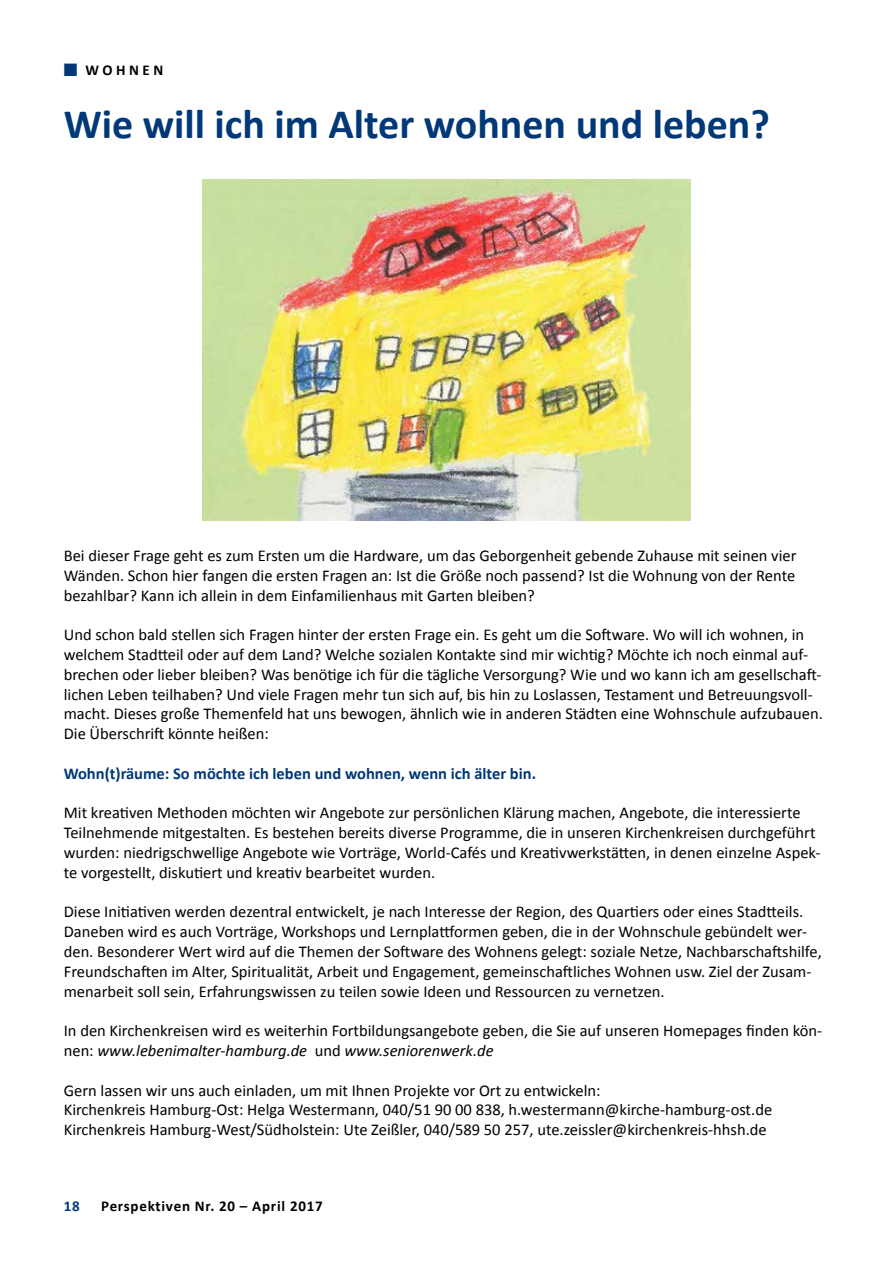
<style>
.page{position:relative;width:893px;height:1263px;background:#fff}
.page>*{position:absolute;margin:0;border:0;box-sizing:border-box;transform-origin:0 0}
.t1{font:700 42px "Calibri";color:#003878}
.t2{font:18px "Zapf Dingbats ITC";color:#003878}
.t3{font:16.5px/19.8px "Calibri";color:#000}
.t4{font:700 16.5px "Calibri";color:#003878}
.t5{font:700 15px "Calibri";letter-spacing:.05em;color:#000}
.t6{font:700 15px "Calibri";color:#003878}
.s1{font-style:italic}
</style>
<div class="page">
<img style="left:203px;top:180px;width:487px;height:341px">
<p class="t2" style="left:64px;top:62px;width:15px">■</p>
<p class="t5" style="left:85px;top:60px;width:80px">WOHNEN</p>
<h1 class="t1" style="left:64px;top:97px;width:708px">Wie will ich im Alter wohnen und leben?</h1>
<p class="t3" style="left:64px;top:546px;width:734px;text-align:justify">Bei dieser Frage geht es zum Ersten um die Hardware, um das Geborgenheit gebende Zuhause mit seinen vier Wänden. Schon hier fangen die ersten Fragen an: Ist die Größe noch passend? Ist die Wohnung von der Rente bezahlbar? Kann ich allein in dem Einfamilienhaus mit Garten bleiben?</p>
<p class="t3" style="left:64px;top:625px;width:761px">Und schon bald stellen sich Fragen hinter der ersten Frage ein. Es geht um die Software. Wo will ich wohnen, in welchem Stadtteil oder auf dem Land? Welche sozialen Kontakte sind mir wichtig? Möchte ich noch einmal auf&shy;brechen oder lieber bleiben? Was benötige ich für die tägliche Versorgung? Wie und wo kann ich am gesellschaft&shy;lichen Leben teilhaben? Und viele Fragen mehr tun sich auf, bis hin zu Loslassen, Testament und Betreuungsvoll&shy;macht. Dieses große Themenfeld hat uns bewogen, ähnlich wie in anderen Städten eine Wohnschule aufzubauen.<br>Die Überschrift könnte heißen:</p>
<p class="t4" style="left:64px;top:763px;width:474px">Wohn(t)räume: So möchte ich leben und wohnen, wenn ich älter bin.</p>
<p class="t3" style="left:64px;top:803px;width:758px">Mit kreativen Methoden möchten wir Angebote zur persönlichen Klärung machen, Angebote, die interessierte Teilnehmende mitgestalten. Es bestehen bereits diverse Programme, die in unseren Kirchenkreisen durchgeführt wurden: niedrigschwellige Angebote wie Vorträge, World-Cafés und Kreativwerkstätten, in denen einzelne Aspek&shy;te vorgestellt, diskutiert und kreativ bearbeitet wurden.</p>
<p class="t3" style="left:64px;top:902px;width:760px">Diese Initiativen werden dezentral entwickelt, je nach Interesse der Region, des Quartiers oder eines Stadtteils.<br>Daneben wird es auch Vorträge, Workshops und Lernplattformen geben, die in der Wohnschule gebündelt wer&shy;den. Besonderer Wert wird auf die Themen der Software des Wohnens gelegt: soziale Netze, Nachbarschaftshilfe, Freundschaften im Alter, Spiritualität, Arbeit und Engagement, gemeinschaftliches Wohnen usw. Ziel der Zusam&shy;menarbeit soll sein, Erfahrungswissen zu teilen sowie Ideen und Ressourcen zu vernetzen.</p>
<p class="t3" style="left:64px;top:1021px;width:760px">In den Kirchenkreisen wird es weiterhin Fortbildungsangebote geben, die Sie auf unseren Homepages finden kön&shy;nen: <span class="s1">www.lebenimalter-hamburg.de</span> und <span class="s1">www.seniorenwerk.de</span></p>
<p class="t3" style="left:64px;top:1080px;width:710px">Gern lassen wir uns auch einladen, um mit Ihnen Projekte vor Ort zu entwickeln:<br>Kirchenkreis Hamburg-Ost: Helga Westermann, 040/51 90 00 838, h.westermann@kirche-hamburg-ost.de<br>Kirchenkreis Hamburg-West/Südholstein: Ute Zeißler, 040/589 50 257, ute.zeissler@kirchenkreis-hhsh.de</p>
<p class="t6" style="left:64px;top:1196px;width:17px">18</p>
<p class="t5" style="left:101px;top:1196px;width:223px">Perspektiven Nr. 20 – April 2017</p>
</div>
